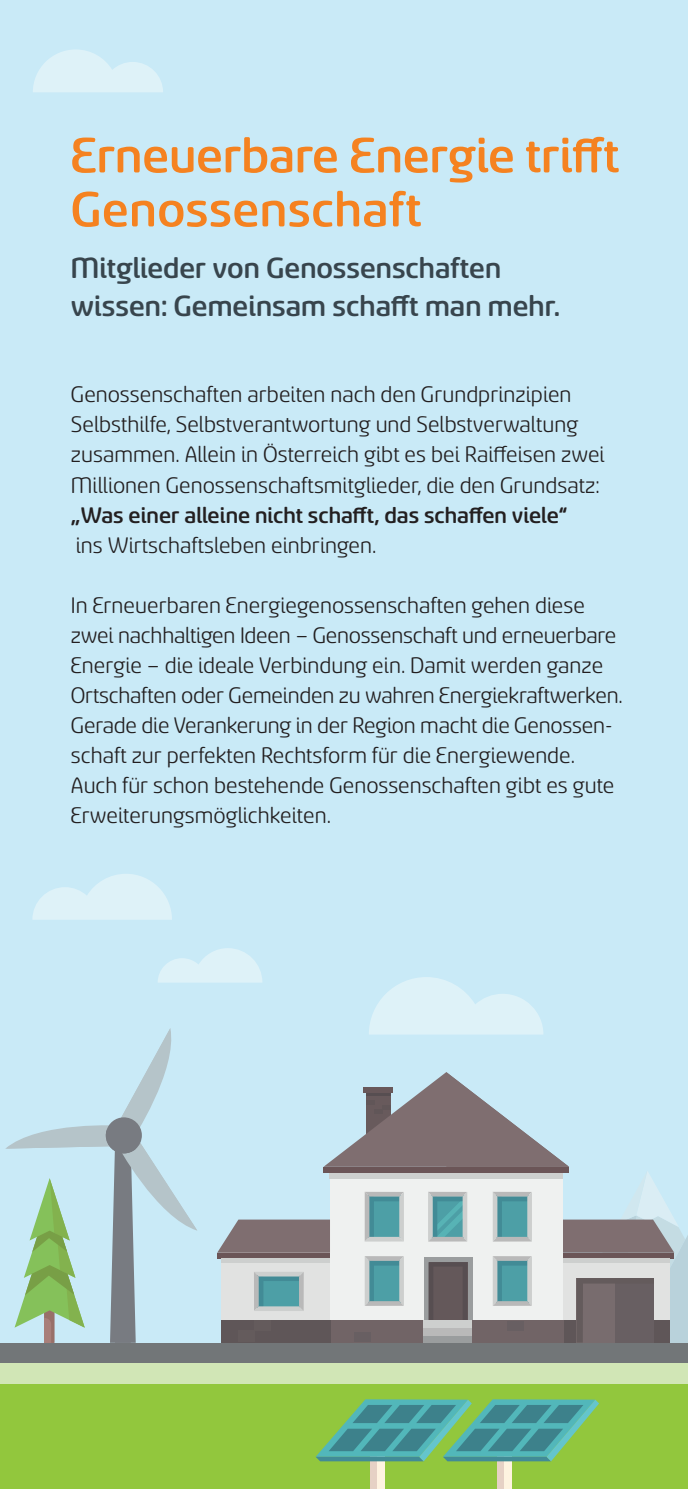
<style>
.page{position:relative;width:688px;height:1489px;background:#fff}
.page>*{position:absolute;margin:0;border:0;box-sizing:border-box;transform-origin:0 0}
.t1{font:500 55px/54px "Sancoale Softened";color:#f58220}
.t2{font:500 32.5px/37.5px "Sancoale Softened";color:#38454d}
.t3{font:25px/30px "Sancoale Softened";color:#231f20}
.t4{font:500 25px "Sancoale Softened";color:#231f20}
</style>
<div class="page">
<div style="left:0;top:0;width:687px;height:1488px;background:#c9eaf7"></div>
<div style="left:0;top:1383px;width:687px;height:105px;background:#92c73d"></div>
<div style="left:0;top:1342px;width:687px;height:21px;background:#727678"></div>
<div style="left:0;top:1363px;width:687px;height:20px;background:#d1e6b6"></div>
<svg style="left:5px;top:1028px;width:192px;height:314px"></svg>
<svg style="left:217px;top:1072px;width:470px;height:271px"></svg>
<svg style="left:33px;top:49px;width:130px;height:43px"></svg>
<svg style="left:369px;top:977px;width:174px;height:57px"></svg>
<svg style="left:158px;top:948px;width:104px;height:34px"></svg>
<svg style="left:32px;top:874px;width:140px;height:45px"></svg>
<div style="left:370px;top:1453px;width:7px;height:35px;background:#e6d1c5"></div>
<div style="left:377px;top:1453px;width:7px;height:35px;background:#fef3e0"></div>
<div style="left:497px;top:1453px;width:7px;height:35px;background:#e6d1c5"></div>
<div style="left:504px;top:1453px;width:8px;height:35px;background:#fef3e0"></div>
<svg style="left:315px;top:1399px;width:284px;height:62px"></svg>
<h1 class="t1" style="left:71px;top:129px;width:549px">Erneuerbare Energie trifft<br>Genossenschaft</h1>
<h2 class="t2" style="left:71px;top:250px;width:490px">Mitglieder von Genossenschaften wissen: Gemeinsam schafft man mehr.</h2>
<p class="t3" style="left:71px;top:380px;width:535px">Genossenschaften arbeiten nach den Grundprinzipien Selbsthilfe, Selbstverantwortung und Selbstverwaltung zusammen. Allein in Österreich gibt es bei Raiffeisen zwei Millionen Genossenschaftsmitglieder, die den Grundsatz:</p>
<p class="t4" style="left:71px;top:503px;width:498px">„Was einer alleine nicht schafft, das schaffen viele“</p>
<p class="t3" style="left:76px;top:530px;width:302px">ins Wirtschaftsleben einbringen.</p>
<p class="t3" style="left:71px;top:590px;width:553px">In Erneuerbaren Energiegenossenschaften gehen diese zwei nachhaltigen Ideen – Genossenschaft und erneuerbare Energie – die ideale Verbindung ein. Damit werden ganze Ortschaften oder Gemeinden zu wahren Energiekraftwerken.<br>Gerade die Verankerung in der Region macht die Genossen&shy;schaft zur perfekten Rechtsform für die Energiewende.<br>Auch für schon bestehende Genossenschaften gibt es gute Erweiterungsmöglichkeiten.</p>
</div>
